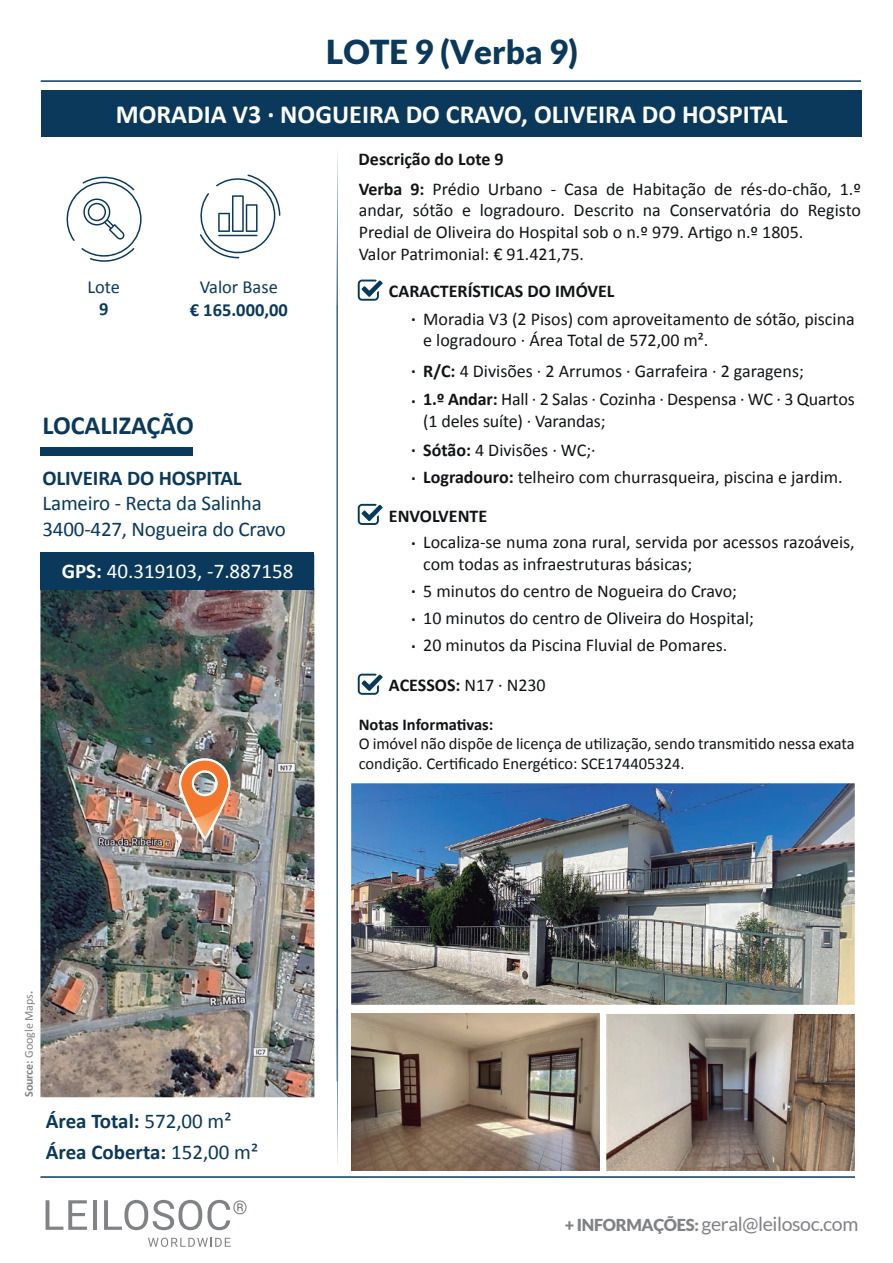
<style>
.page{position:relative;width:893px;height:1263px;background:#fff}
.page>*{position:absolute;margin:0;border:0;box-sizing:border-box;transform-origin:0 0}
.t1{font:900 33px "Lato";color:#0a395c}
.t2{font:700 26.25px "Calibri";color:#fff}
.t3{font:700 26.25px "Calibri";color:#0a395c}
.t4{font:700 21px "Calibri";letter-spacing:-.01em;color:#0a395c}
.t5{font:21px/25.2px "Calibri";letter-spacing:-.01em;color:#0a395c}
.t6{font:21px "Calibri";color:#fff}
.t7{font:19.5px "Lato";letter-spacing:-.02em;color:#808285}
.t8{font:18.45px "Calibri";color:#0a395c}
.t9{font:700 18.45px "Calibri";color:#0a395c}
.t10{font:18px/21.6px "Calibri";color:#111416}
.t11{font:700 18px "Calibri";color:#111416}
.t12{font:16.5px/19.8px "Calibri";color:#111416}
.t13{font:700 16.5px "Calibri";color:#111416}
.t14{font:12px "Calibri";letter-spacing:-.005em;color:#808285}
.s1{font-weight:700}
.s2{font-weight:400}
.s3{font-weight:900;font-size:16.5px}
</style>
<div class="page">
<svg style="left:66px;top:176px;width:76px;height:86px"></svg>
<img style="left:351px;top:783px;width:504px;height:222px">
<div style="left:41px;top:91px;width:820px;height:46px;background:#0a395c"></div>
<hr style="left:40px;top:1176px;width:815px;height:2px;background:#0a395c">
<svg style="left:337px;top:151px;width:1px;height:1013px"></svg>
<hr style="left:41px;top:80px;width:820px;height:2px;background:#0a395c">
<svg style="left:46px;top:1200px;width:41px;height:30px"></svg>
<hr style="left:93px;top:1200px;width:4px;height:30px;background:#808285">
<svg style="left:104px;top:1200px;width:143px;height:30px"></svg>
<svg style="left:148px;top:1238px;width:82px;height:9px"></svg>
<img style="left:40px;top:590px;width:274px;height:507px">
<img style="left:162px;top:794px;width:153px;height:137px">
<img style="left:178px;top:757px;width:52px;height:85px">
<div style="left:40px;top:552px;width:274px;height:38px;background:#0a395c"></div>
<div style="left:40px;top:448px;width:153px;height:8px;background:#0a395c"></div>
<svg style="left:200px;top:174px;width:80px;height:84px"></svg>
<svg style="left:358px;top:280px;width:25px;height:21px"></svg>
<svg style="left:358px;top:504px;width:25px;height:21px"></svg>
<svg style="left:358px;top:674px;width:25px;height:21px"></svg>
<img style="left:607px;top:1014px;width:248px;height:156px">
<img style="left:351px;top:1013px;width:248px;height:157px">
<h1 class="t1" style="left:326px;top:33px;width:253px">LOTE 9 (Verba 9)</h1>
<h2 class="t2" style="left:116px;top:96px;width:673px">MORADIA V3 · NOGUEIRA DO CRAVO, OLIVEIRA DO HOSPITAL</h2>
<p class="t11" style="left:359px;top:146px;width:146px">Descrição do Lote 9</p>
<p class="t8" style="left:88px;top:275px;width:34px">Lote</p>
<p class="t9" style="left:99px;top:296px;width:11px">9</p>
<p class="t8" style="left:200px;top:276px;width:80px">Valor Base</p>
<p class="t9" style="left:190px;top:296px;width:100px">€ 165.000,00</p>
<h2 class="t3" style="left:42px;top:407px;width:153px">LOCALIZAÇÃO</h2>
<p class="t4" style="left:43px;top:463px;width:201px">OLIVEIRA DO HOSPITAL</p>
<p class="t5" style="left:43px;top:490px;width:245px">Lameiro - Recta da Salinha<br>3400-427, Nogueira do Cravo</p>
<p class="t6" style="left:62px;top:558px;width:233px"><span class="s1">GPS:</span> 40.319103, -7.887158</p>
<p class="t10" style="left:359px;top:177px;width:504px"><span class="s1">Verba 9:</span> Prédio Urbano - Casa de Habitação de rés-do-chão, 1.º andar, sótão e logradouro. Descrito na Conservatória do Registo Predial de Oliveira do Hospital sob o n.º 979. Artigo n.º 1805.<br>Valor Patrimonial: € 91.421,75.</p>
<p class="t11" style="left:389px;top:279px;width:227px">CARACTERÍSTICAS DO IMÓVEL</p>
<p class="t10" style="left:423px;top:307px;width:433px;text-indent:-12px"><span class="s1">·</span> Moradia V3 (2 Pisos) com aproveitamento de sótão, piscina e logradouro · Área Total de 572,00 m².</p>
<p class="t10" style="left:411px;top:359px;width:394px"><span class="s1">· R/C:</span> 4 Divisões · 2 Arrumos · Garrafeira · 2 garagens;</p>
<p class="t10" style="left:423px;top:388px;width:433px;text-indent:-12px"><span class="s1">· 1.º Andar:</span> Hall · 2 Salas · Cozinha · Despensa · WC · 3 Quartos (1 deles suíte) · Varandas;</p>
<p class="t10" style="left:411px;top:435px;width:433px;line-height:27.5px"><span class="s1">· Sótão:</span> 4 Divisões · WC;·<br><span class="s1">· Logradouro:</span> telheiro com churrasqueira, piscina e jardim.</p>
<p class="t10" style="left:411px;top:501px;width:445px;line-height:26.8px;text-indent:-22px"><span class="s1">ENVOLVENTE<br>·</span> Localiza-se numa zona rural, servida por acessos razoáveis,</p>
<p class="t10" style="left:411px;top:550px;width:344px;line-height:27.2px;text-indent:12px">com todas as infraestruturas básicas;<br><span class="s1">·</span> 5 minutos do centro de Nogueira do Cravo;<br><span class="s1">·</span> 10 minutos do centro de Oliveira do Hospital; <span class="s1">·</span> 20 minutos da Piscina Fluvial de Pomares.</p>
<p class="t11" style="left:389px;top:673px;width:158px">ACESSOS: <span class="s2">N17 · N230</span></p>
<p class="t13" style="left:359px;top:712px;width:136px">Notas Informativas:</p>
<p class="t12" style="left:359px;top:733px;width:497px">O imóvel não dispõe de licença de utilização, sendo transmitido nessa exata condição. Certificado Energético: SCE174405324.</p>
<p class="t14" style="left:21px;top:1097px;width:108px;rotate:-90deg"><span class="s1">Source:</span> Google Maps<span class="s1">.</span></p>
<p class="t4" style="left:46px;top:1106px;width:187px">Área Total: <span class="s2">572,00 m²</span></p>
<p class="t4" style="left:46px;top:1137px;width:214px">Área Coberta: <span class="s2">152,00 m²</span></p>
<p class="t7" style="left:565px;top:1212px;width:295px"><span class="s3">+ INFORMAÇÕES:</span> geral@leilosoc.com</p>
</div>
